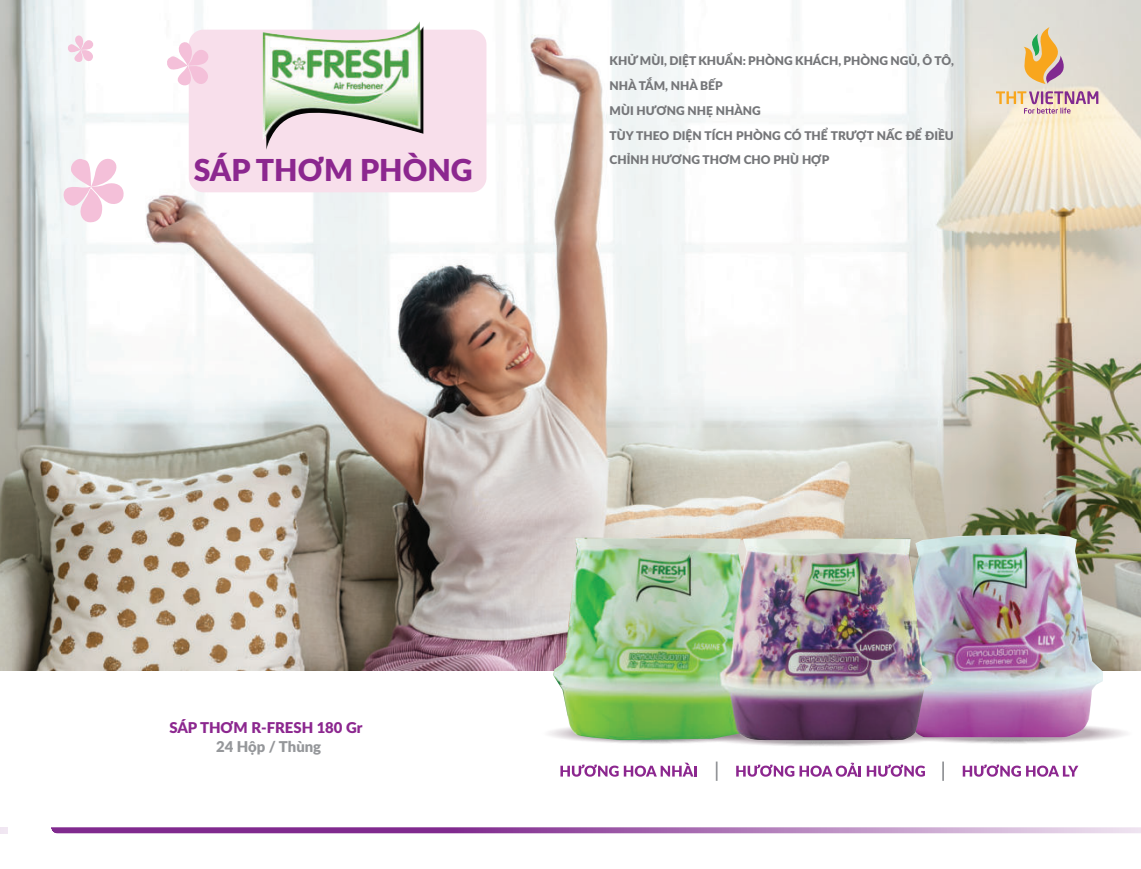
<style>
.page{position:relative;width:1141px;height:869px;background:#fff}
.page>*{position:absolute;margin:0;border:0;box-sizing:border-box;transform-origin:0 0}
.t1{font:900 30.28px "Lato";color:#8c278f}
.t2{font:900 14.88px "Lato";color:#8c278f}
.t3{font:900 14.88px "Lato";color:#95979a}
.t4{font:900 11.9px/24.8px "Lato";color:#757679}
</style>
<div class="page">
<img style="left:0;top:0;width:1141px;height:670px">
<div style="left:189px;top:30px;width:297px;height:162px;background:#f8dfeb;border-radius:15px"></div>
<div style="left:0;top:826px;width:7px;height:7px;background:#f0e6f2"></div>
<svg style="left:996px;top:91px;width:102px;height:23px;background:#dbbab4"></svg>
<svg style="left:1010px;top:27px;width:62px;height:57px;background:#dbc4a0"></svg>
<svg style="left:51px;top:827px;width:1090px;height:6px;background:#a76db1"></svg>
<svg style="left:60px;top:151px;width:65px;height:71px"></svg>
<svg style="left:166px;top:37px;width:43px;height:51px"></svg>
<svg style="left:67px;top:32px;width:27px;height:32px"></svg>
<img style="left:263px;top:21px;width:160px;height:129px">
<img style="left:984px;top:661px;width:157px;height:116px">
<img style="left:895px;top:534px;width:208px;height:202px">
<img style="left:502px;top:661px;width:155px;height:116px">
<img style="left:657px;top:664px;width:327px;height:117px">
<img style="left:553px;top:537px;width:380px;height:203px">
<svg style="left:560px;top:762px;width:137px;height:14px"></svg>
<svg style="left:736px;top:764px;width:58px;height:12px"></svg>
<svg style="left:800px;top:762px;width:61px;height:14px"></svg>
<svg style="left:867px;top:764px;width:58px;height:12px"></svg>
<svg style="left:963px;top:764px;width:115px;height:12px"></svg>
<svg style="left:942px;top:761px;width:2px;height:19px"></svg>
<svg style="left:716px;top:761px;width:2px;height:19px"></svg>
<h1 class="t1" style="left:194px;top:147px;width:281px">SÁP THƠM PHÒNG</h1>
<p class="t4" style="left:610px;top:48px;width:346px">KHỬ MÙI, DIỆT KHUẨN: PHÒNG KHÁCH, PHÒNG NGỦ, Ô TÔ,<br>NHÀ TẮM, NHÀ BẾP<br>MÙI HƯƠNG NHẸ NHÀNG<br>TÙY THEO DIỆN TÍCH PHÒNG CÓ THỂ TRƯỢT NẤC ĐỂ ĐIỀU<br>CHỈNH HƯƠNG THƠM CHO PHÙ HỢP</p>
<p class="t2" style="left:169px;top:716px;width:194px">SÁP THƠM R-FRESH 180 Gr</p>
<p class="t3" style="left:216px;top:734px;width:107px">24 Hộp / Thùng</p>
</div>
